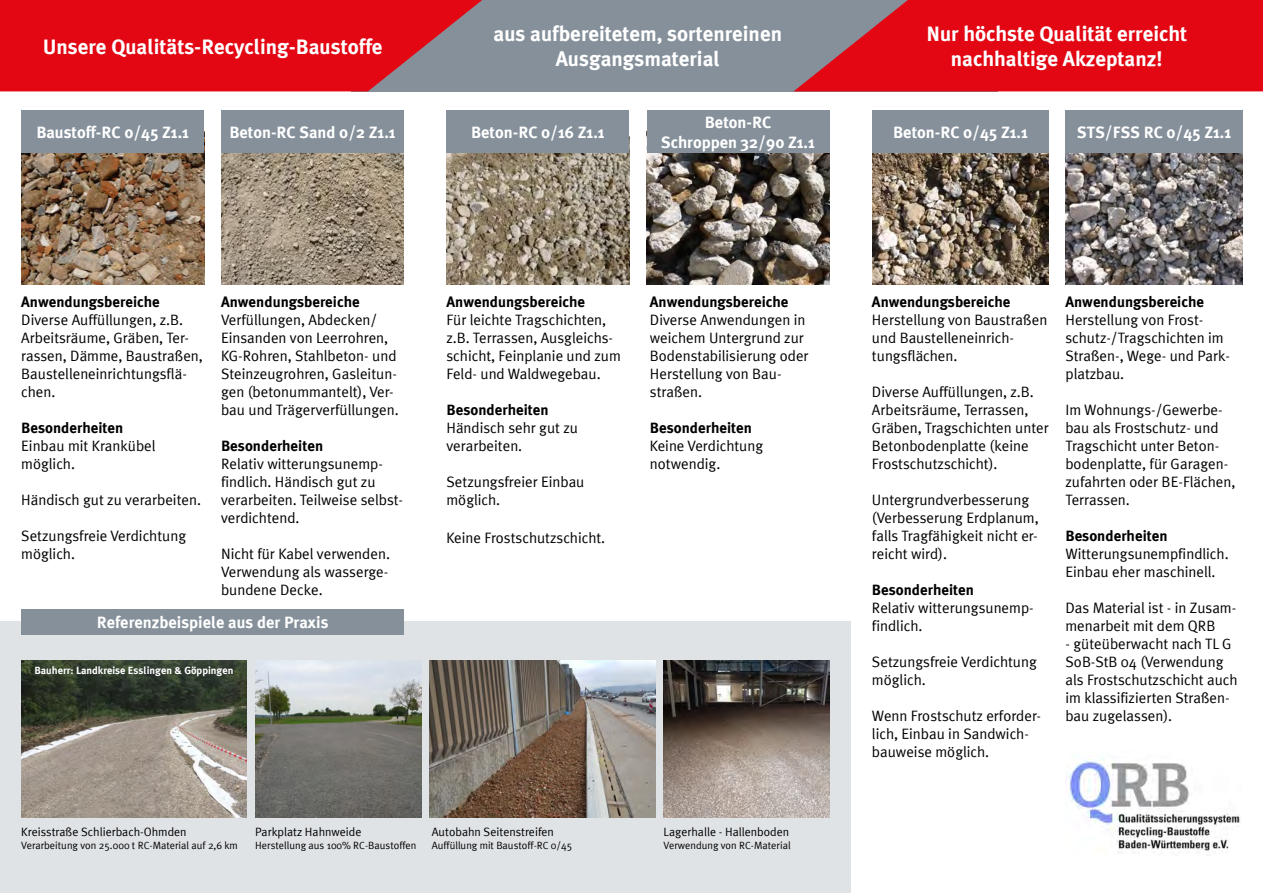
<style>
.page{position:relative;width:1263px;height:893px;background:#fff}
.page>*{position:absolute;margin:0;border:0;box-sizing:border-box;transform-origin:0 0}
.t1{font:700 21px/25.2px "Meta Plus";color:#fff;text-align:center}
.t2{font:700 16.5px/19.8px "Meta Plus";color:#fff;text-align:center}
.t3{font:15px/18px "Meta Plus";color:#000}
.t4{font:700 15px "Meta Plus";color:#000}
.t5{font:12px "Meta Plus";color:#000}
.t6{font:10.5px "Meta Plus";color:#000}
.t7{font:700 10.5px "Meta Plus";color:#fff}
</style>
<div class="page">
<img style="left:21px;top:153px;width:183px;height:132px">
<div style="left:21px;top:111px;width:183px;height:42px;background:#85909a"></div>
<img style="left:221px;top:153px;width:183px;height:132px">
<div style="left:221px;top:111px;width:183px;height:42px;background:#85909a"></div>
<img style="left:446px;top:153px;width:183px;height:132px">
<div style="left:446px;top:111px;width:183px;height:42px;background:#85909a"></div>
<img style="left:872px;top:153px;width:177px;height:132px">
<div style="left:872px;top:111px;width:177px;height:42px;background:#85909a"></div>
<img style="left:1065px;top:153px;width:178px;height:132px">
<div style="left:1065px;top:111px;width:178px;height:42px;background:#85909a"></div>
<img style="left:647px;top:153px;width:182px;height:132px">
<div style="left:647px;top:111px;width:182px;height:42px;background:#85909a"></div>
<div style="left:0;top:621px;width:851px;height:272px;background:#e0e3e6"></div>
<img style="left:21px;top:660px;width:226px;height:157px">
<img style="left:255px;top:660px;width:166px;height:157px">
<img style="left:664px;top:660px;width:165px;height:157px">
<img style="left:430px;top:660px;width:225px;height:157px">
<div style="left:21px;top:609px;width:383px;height:25px;background:#85909a"></div>
<div style="left:351px;top:0;width:646px;height:91px;background:#85909a"></div>
<svg style="left:0;top:0;width:482px;height:91px;background:#d81622"></svg>
<svg style="left:794px;top:0;width:469px;height:91px;background:#d71623"></svg>
<img style="left:1066px;top:759px;width:174px;height:96px">
<p class="t1" style="left:43px;top:34px;width:341px">Unsere Qualitäts-Recycling-Baustoffe</p>
<p class="t1" style="left:494px;top:21px;width:290px">aus aufbereitetem, sortenreinen<br>Ausgangsmaterial</p>
<p class="t1" style="left:926px;top:21px;width:262px">Nur höchste Qualität erreicht nachhaltige Akzeptanz!</p>
<p class="t2" style="left:36px;top:122px;width:154px">Baustoff-RC 0/45 Z1.1</p>
<p class="t2" style="left:229px;top:122px;width:168px">Beton-RC Sand 0/2 Z1.1</p>
<p class="t2" style="left:471px;top:122px;width:135px">Beton-RC 0/16 Z1.1</p>
<p class="t2" style="left:661px;top:112px;width:155px">Beton-RC<br>Schroppen 32/90 Z1.1</p>
<p class="t2" style="left:893px;top:122px;width:136px">Beton-RC 0/45 Z1.1</p>
<p class="t2" style="left:1077px;top:122px;width:156px">STS/FSS RC 0/45 Z1.1</p>
<p class="t4" style="left:21px;top:293px;width:140px">Anwendungsbereiche</p>
<p class="t3" style="left:21px;top:310px;width:183px">Diverse Auffüllungen, z.B.<br>Arbeitsräume, Gräben, Ter&shy;rassen, Dämme, Baustraßen,<br>Baustelleneinrichtungsflä&shy;chen.</p>
<p class="t4" style="left:21px;top:419px;width:104px">Besonderheiten</p>
<p class="t3" style="left:21px;top:436px;width:136px">Einbau mit Krankübel</p>
<p class="t3" style="left:21px;top:454px;width:55px">möglich.</p>
<p class="t3" style="left:21px;top:490px;width:181px">Händisch gut zu verarbeiten.</p>
<p class="t3" style="left:21px;top:526px;width:166px">Setzungsfreie Verdichtung möglich.</p>
<p class="t4" style="left:221px;top:293px;width:140px">Anwendungsbereiche</p>
<p class="t3" style="left:221px;top:310px;width:179px">Verfüllungen, Abdecken/<br>Einsanden von Leerrohren,<br>KG-Rohren, Stahlbeton- und<br>Steinzeugrohren, Gasleitun&shy;gen (betonummantelt), Ver&shy;bau und Trägerverfüllungen.</p>
<p class="t4" style="left:221px;top:437px;width:104px">Besonderheiten</p>
<p class="t3" style="left:221px;top:454px;width:184px">Relativ witterungsunemp&shy;findlich. Händisch gut zu verarbeiten. Teilweise selbst&shy;verdichtend.</p>
<p class="t3" style="left:221px;top:544px;width:170px;text-align:justify">Nicht für Kabel verwenden.<br>Verwendung als wasserge&shy;bundene Decke.</p>
<p class="t2" style="left:97px;top:612px;width:233px">Referenzbeispiele aus der Praxis</p>
<p class="t7" style="left:34px;top:664px;width:201px">Bauherr: Landkreise Esslingen &amp; Göppingen</p>
<p class="t4" style="left:446px;top:293px;width:140px">Anwendungsbereiche</p>
<p class="t3" style="left:446px;top:310px;width:176px">Für leichte Tragschichten, z.B. Terrassen, Ausgleichs&shy;schicht, Feinplanie und zum<br>Feld- und Waldwegebau.</p>
<p class="t4" style="left:446px;top:401px;width:104px">Besonderheiten</p>
<p class="t3" style="left:446px;top:418px;width:133px">Händisch sehr gut zu</p>
<p class="t3" style="left:446px;top:436px;width:77px">verarbeiten.</p>
<p class="t3" style="left:446px;top:472px;width:139px">Setzungsfreier Einbau</p>
<p class="t3" style="left:446px;top:490px;width:55px">möglich.</p>
<p class="t3" style="left:446px;top:528px;width:160px">Keine Frostschutzschicht.</p>
<p class="t4" style="left:650px;top:293px;width:140px">Anwendungsbereiche</p>
<p class="t3" style="left:650px;top:310px;width:160px">Diverse Anwendungen in weichem Untergrund zur<br>Bodenstabilisierung oder<br>Herstellung von Bau&shy;straßen.</p>
<p class="t4" style="left:650px;top:419px;width:104px">Besonderheiten</p>
<p class="t3" style="left:650px;top:436px;width:115px">Keine Verdichtung</p>
<p class="t3" style="left:650px;top:454px;width:72px">notwendig.</p>
<p class="t5" style="left:21px;top:825px;width:167px">Kreisstraße Schlierbach-Ohmden</p>
<p class="t6" style="left:21px;top:839px;width:218px">Verarbeitung von 25.000 t RC-Material auf 2,6 km</p>
<p class="t5" style="left:255px;top:825px;width:108px">Parkplatz Hahnweide</p>
<p class="t6" style="left:255px;top:839px;width:163px">Herstellung aus 100% RC-Baustoffen</p>
<p class="t5" style="left:432px;top:825px;width:124px">Autobahn Seitenstreifen</p>
<p class="t6" style="left:432px;top:839px;width:142px">Auffüllung mit Baustoff-RC 0/45</p>
<p class="t5" style="left:664px;top:825px;width:127px">Lagerhalle - Hallenboden</p>
<p class="t6" style="left:664px;top:839px;width:128px">Verwendung von RC-Material</p>
<p class="t4" style="left:872px;top:293px;width:140px">Anwendungsbereiche</p>
<p class="t3" style="left:872px;top:310px;width:177px">Herstellung von Baustraßen und Baustelleneinrich&shy;tungsflächen.</p>
<p class="t3" style="left:872px;top:382px;width:178px">Diverse Auffüllungen, z.B.<br>Arbeitsräume, Terrassen,<br>Gräben, Tragschichten unter<br>Betonbodenplatte (keine<br>Frostschutzschicht).</p>
<p class="t3" style="left:872px;top:490px;width:168px">Untergrundverbesserung (Verbesserung Erdplanum, falls Tragfähigkeit nicht er&shy;reicht wird).</p>
<p class="t4" style="left:872px;top:581px;width:104px">Besonderheiten</p>
<p class="t3" style="left:872px;top:598px;width:163px">Relativ witterungsunemp&shy;findlich.</p>
<p class="t3" style="left:872px;top:652px;width:166px">Setzungsfreie Verdichtung möglich.</p>
<p class="t3" style="left:872px;top:706px;width:170px">Wenn Frostschutz erforder&shy;lich, Einbau in Sandwich&shy;bauweise möglich.</p>
<p class="t4" style="left:1065px;top:293px;width:140px">Anwendungsbereiche</p>
<p class="t3" style="left:1065px;top:310px;width:166px">Herstellung von Frost&shy;schutz-/Tragschichten im<br>Straßen-, Wege- und Park&shy;platzbau.</p>
<p class="t3" style="left:1065px;top:400px;width:171px">Im Wohnungs-/Gewerbe&shy;bau als Frostschutz- und<br>Tragschicht unter Beton&shy;bodenplatte, für Garagen&shy;zufahrten oder BE-Flächen,<br>Terrassen.</p>
<p class="t4" style="left:1065px;top:527px;width:104px">Besonderheiten</p>
<p class="t3" style="left:1065px;top:544px;width:165px">Witterungsunempfindlich.</p>
<p class="t3" style="left:1065px;top:562px;width:152px">Einbau eher maschinell.</p>
<p class="t3" style="left:1065px;top:598px;width:172px">Das Material ist - in Zusam&shy;menarbeit mit dem QRB</p>
<p class="t3" style="left:1065px;top:634px;width:174px">- güteüberwacht nach TL G<br>SoB-StB 04 (Verwendung als Frostschutzschicht auch im klassifizierten Straßen&shy;bau zugelassen).</p>
</div>
